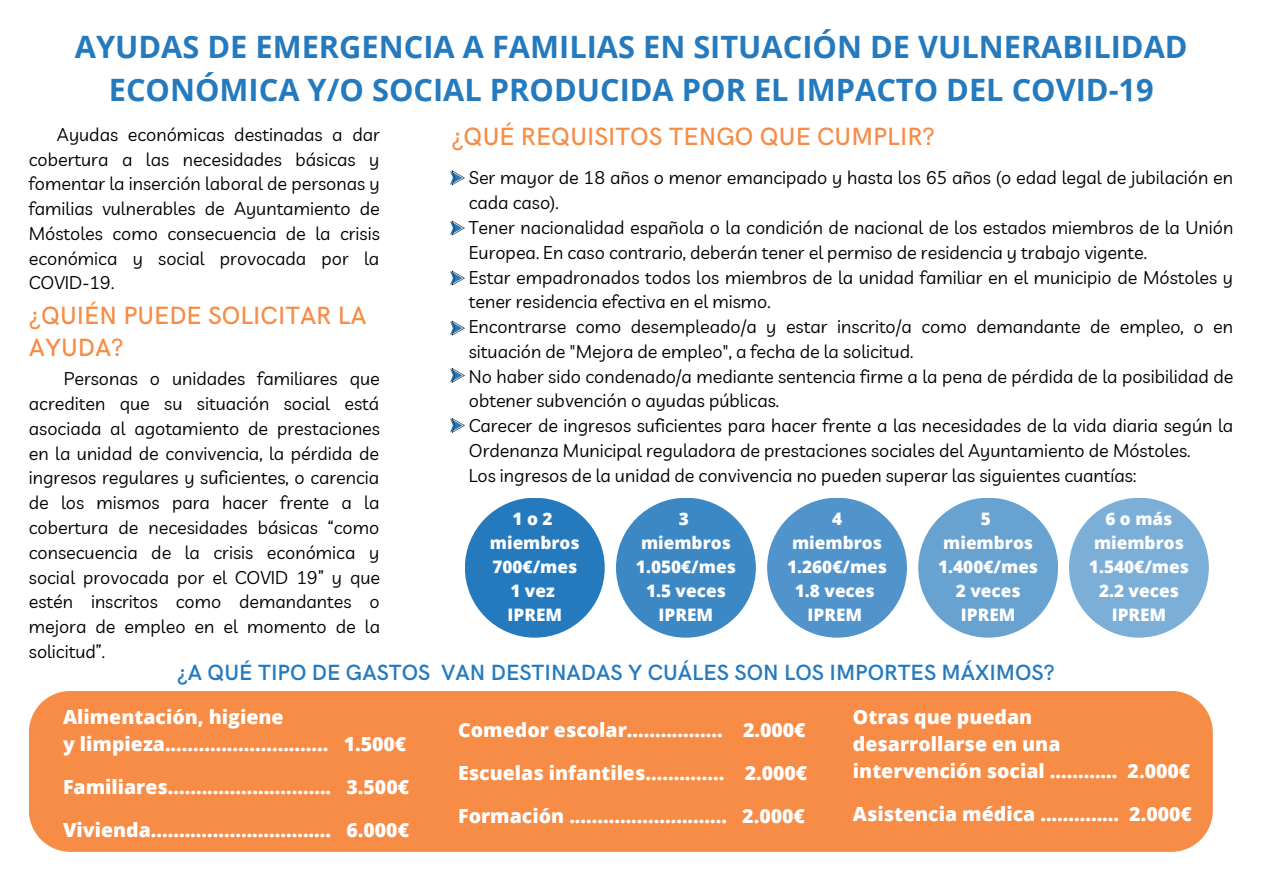
<style>
.page{position:relative;width:1263px;height:894px;background:#fff}
.page>*{position:absolute;margin:0;border:0;box-sizing:border-box;transform-origin:0 0}
.t1{font:700 30.75px/42.8px "Open Sans";color:#257abe;text-align:center}
.t2{font:500 25.05px/31.5px "HK Grotesk";color:#f68c46}
.t3{font:600 22.05px "HK Grotesk";color:#257abe}
.t4{font:800 19.5px "Open Sans";color:#fff}
.t5{font:18px/24.8px "Livvic";color:#000}
.t6{font:800 17.25px "Open Sans";color:#fff}
</style>
<div class="page">
<div style="left:465px;top:497px;width:140px;height:140px;background:#257abe;border-radius:50%"></div>
<div style="left:616px;top:497px;width:140px;height:140px;background:#3c88c4;border-radius:50%"></div>
<div style="left:767px;top:497px;width:140px;height:140px;background:#5094cb;border-radius:50%"></div>
<div style="left:918px;top:497px;width:140px;height:140px;background:#67a2d1;border-radius:50%"></div>
<div style="left:1069px;top:497px;width:140px;height:140px;background:#7cafd8;border-radius:50%"></div>
<div style="left:29px;top:691px;width:1184px;height:160px;background:#f68c46"></div>
<svg style="left:450px;top:170px;width:15px;height:15px"></svg>
<svg style="left:450px;top:221px;width:15px;height:14px"></svg>
<svg style="left:450px;top:271px;width:15px;height:14px"></svg>
<svg style="left:450px;top:321px;width:15px;height:14px"></svg>
<svg style="left:450px;top:368px;width:15px;height:14px"></svg>
<svg style="left:450px;top:418px;width:15px;height:14px"></svg>
<p class="t1" style="left:75px;top:25px;width:1114px">AYUDAS DE EMERGENCIA A FAMILIAS EN SITUACIÓN DE VULNERABILIDAD<br>ECONÓMICA Y/O SOCIAL PRODUCIDA POR EL IMPACTO DEL COVID-19</p>
<p class="t2" style="left:451px;top:121px;width:485px">¿QUÉ REQUISITOS TENGO QUE CUMPLIR?</p>
<p class="t5" style="left:29px;top:122px;width:353px;text-align:justify;text-indent:28px">Ayudas económicas destinadas a dar cobertura a las necesidades básicas y fomentar la inserción laboral de personas y familias vulnerables de Ayuntamiento de Móstoles como consecuencia de la crisis económica y social provocada por la COVID-19.</p>
<p class="t5" style="left:469px;top:165px;width:766px">Ser mayor de 18 años o menor emancipado y hasta los 65 años (o edad legal de jubilación en cada caso).</p>
<p class="t5" style="left:469px;top:215px;width:766px">Tener nacionalidad española o la condición de nacional de los estados miembros de la Unión<br>Europea. En caso contrario, deberán tener el permiso de residencia y trabajo vigente.</p>
<p class="t5" style="left:469px;top:264px;width:766px">Estar empadronados todos los miembros de la unidad familiar en el municipio de Móstoles y tener residencia efectiva en el mismo.</p>
<p class="t5" style="left:469px;top:314px;width:766px">Encontrarse como desempleado/a y estar inscrito/a como demandante de empleo, o en situación de "Mejora de empleo", a fecha de la solicitud.</p>
<p class="t5" style="left:469px;top:363px;width:766px">No haber sido condenado/a mediante sentencia firme a la pena de pérdida de la posibilidad de obtener subvención o ayudas públicas.</p>
<p class="t5" style="left:469px;top:413px;width:766px">Carecer de ingresos suficientes para hacer frente a las necesidades de la vida diaria según la<br>Ordenanza Municipal reguladora de prestaciones sociales del Ayuntamiento de Móstoles.</p>
<p class="t5" style="left:469px;top:462px;width:669px">Los ingresos de la unidad de convivencia no pueden superar las siguientes cuantías:</p>
<p class="t2" style="left:29px;top:301px;width:339px">¿QUIÉN PUEDE SOLICITAR LA<br>AYUDA?</p>
<p class="t5" style="left:29px;top:366px;width:353px;text-align:justify;text-indent:35px">Personas o unidades familiares que acrediten que su situación social está asociada al agotamiento de prestaciones en la unidad de convivencia, la pérdida de ingresos regulares y suficientes, o carencia de los mismos para hacer frente a la cobertura de necesidades básicas “como consecuencia de la crisis económica y social provocada por el COVID 19” y que estén inscritos como demandantes o mejora de empleo en el momento de la solicitud”.</p>
<p class="t6" style="left:1105px;top:506px;width:69px">6 o más</p>
<p class="t6" style="left:1094px;top:530px;width:91px">miembros</p>
<p class="t6" style="left:1089px;top:554px;width:101px">1.540€/mes</p>
<p class="t6" style="left:1099px;top:578px;width:81px">2.2 veces</p>
<p class="t6" style="left:1112px;top:602px;width:56px">IPREM</p>
<p class="t6" style="left:513px;top:506px;width:42px">1o2</p>
<p class="t6" style="left:490px;top:530px;width:91px">miembros</p>
<p class="t6" style="left:492px;top:554px;width:86px">700€/mes</p>
<p class="t6" style="left:510px;top:578px;width:46px">1 vez</p>
<p class="t6" style="left:507px;top:602px;width:56px">IPREM</p>
<p class="t6" style="left:679px;top:506px;width:12px">3</p>
<p class="t6" style="left:641px;top:530px;width:91px">miembros</p>
<p class="t6" style="left:636px;top:554px;width:101px">1.050€/mes</p>
<p class="t6" style="left:646px;top:578px;width:81px">1.5 veces</p>
<p class="t6" style="left:659px;top:602px;width:56px">IPREM</p>
<p class="t6" style="left:832px;top:506px;width:12px">4</p>
<p class="t6" style="left:792px;top:530px;width:91px">miembros</p>
<p class="t6" style="left:787px;top:554px;width:101px">1.260€/mes</p>
<p class="t6" style="left:795px;top:578px;width:81px">1.8 veces</p>
<p class="t6" style="left:807px;top:602px;width:56px">IPREM</p>
<p class="t6" style="left:981px;top:506px;width:12px">5</p>
<p class="t6" style="left:943px;top:530px;width:91px">miembros</p>
<p class="t6" style="left:938px;top:554px;width:101px">1.400€/mes</p>
<p class="t6" style="left:956px;top:578px;width:66px">2 veces</p>
<p class="t6" style="left:961px;top:602px;width:56px">IPREM</p>
<p class="t3" style="left:177px;top:659px;width:879px">¿A QUÉ TIPO DE GASTOS VAN DESTINADAS Y CUÁLES SON LOS IMPORTES MÁXIMOS?</p>
<p class="t4" style="left:63px;top:703px;width:222px">Alimentación, higiene</p>
<p class="t4" style="left:63px;top:730px;width:345px">y limpieza............................. 1.500€</p>
<p class="t4" style="left:63px;top:772px;width:348px">Familiares............................. 3.500€</p>
<p class="t4" style="left:63px;top:815px;width:348px">Vivienda................................ 6.000€</p>
<p class="t4" style="left:853px;top:703px;width:181px">Otras que puedan</p>
<p class="t4" style="left:853px;top:730px;width:209px">desarrollarse en una</p>
<p class="t4" style="left:853px;top:756px;width:339px">intervención social ............ 2.000€</p>
<p class="t4" style="left:853px;top:799px;width:341px">Asistencia médica .............. 2.000€</p>
<p class="t4" style="left:458px;top:716px;width:349px">Comedor escolar................. 2.000€</p>
<p class="t4" style="left:458px;top:759px;width:351px">Escuelas infantiles.............. 2.000€</p>
<p class="t4" style="left:458px;top:802px;width:348px">Formación ............................ 2.000€</p>
</div>
